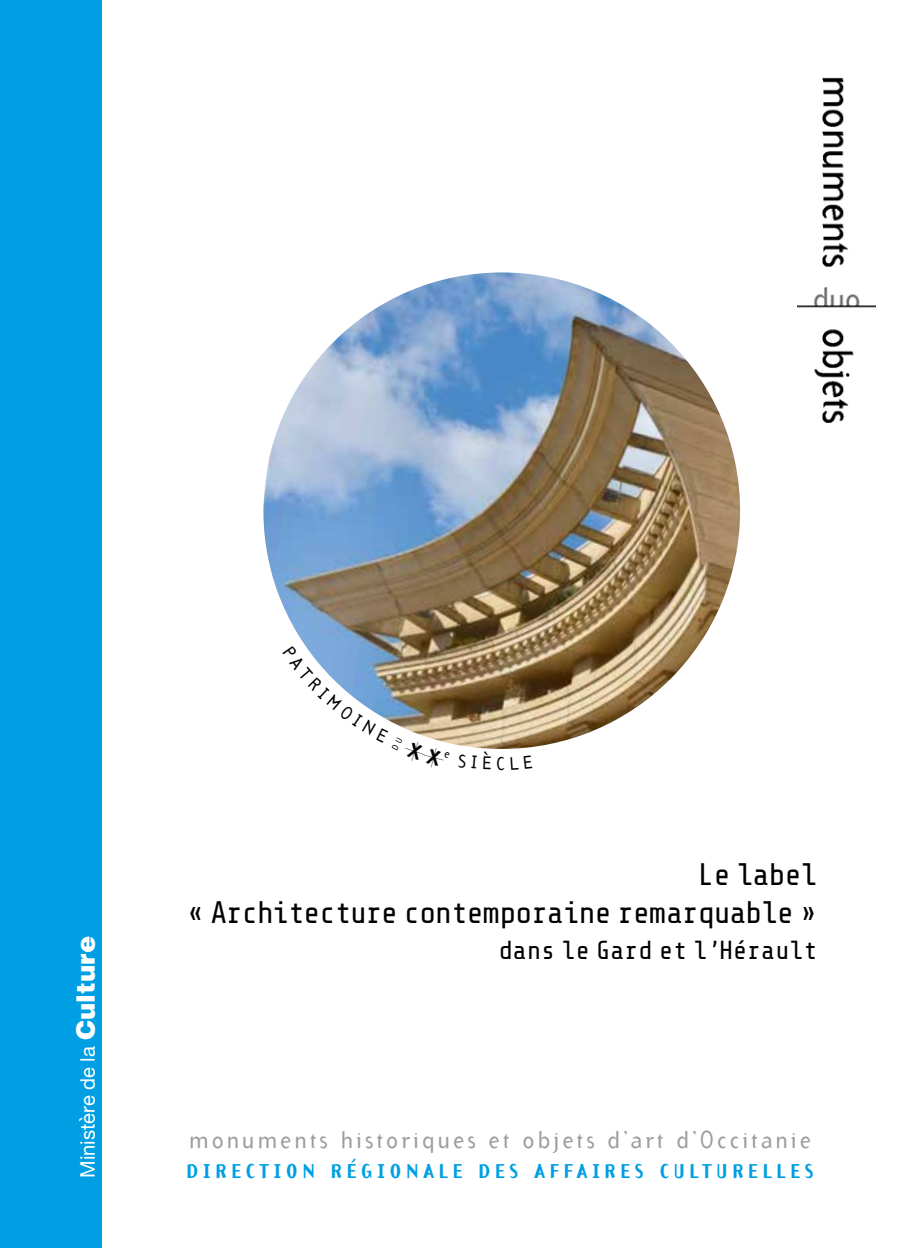
<style>
.page{position:relative;width:908px;height:1248px;background:#fff}
.page>*{position:absolute;margin:0;border:0;box-sizing:border-box;transform-origin:0 0}
.t1{font:31px/38.4px "Share Tech Mono";letter-spacing:-.03em;color:#000;text-align:right}
.t2{font:26px "Share Tech Mono";color:#000}
.t3{font:900 26px "Helvetica";color:#fff}
.t4{font:24px "Arbitrary";letter-spacing:.13em;color:#9d9d9c}
.t5{font:20.2px "Helvetica Neue";color:#fff}
.t6{font:19.6px "Arbitrary Bold SC850";letter-spacing:.245em;color:#009fe3}
.s1{font-size:32px}
</style>
<div class="page">
<div style="left:0;top:0;width:101px;height:1247px;background:#009fe3"></div>
<img style="left:263px;top:272px;width:476px;height:476px;border-radius:238px">
<img style="left:797px;top:77px;width:78px;height:345px">
<svg style="left:305px;top:646px;width:145px;height:98px"></svg>
<p class="t3" style="left:70px;top:1040px;width:106px;rotate:-90deg">Culture</p>
<p class="t5" style="left:73px;top:1177px;width:133px;rotate:-90deg">Ministère de la</p>
<p class="t1" style="left:187px;top:855px;width:632px">Le label<br><span class="s1">«</span> Architecture contemporaine remarquable <span class="s1">»</span></p>
<p class="t2" style="left:498px;top:936px;width:320px">dans le Gard et l’Hérault</p>
<p class="t4" style="left:189px;top:1123px;width:623px">monuments historiques et objets d’art d’Occitanie</p>
<p class="t6" style="left:186px;top:1158px;width:628px">DIRECTION RÉGIONALE DES AFFAIRES CULTURELLES</p>
</div>
